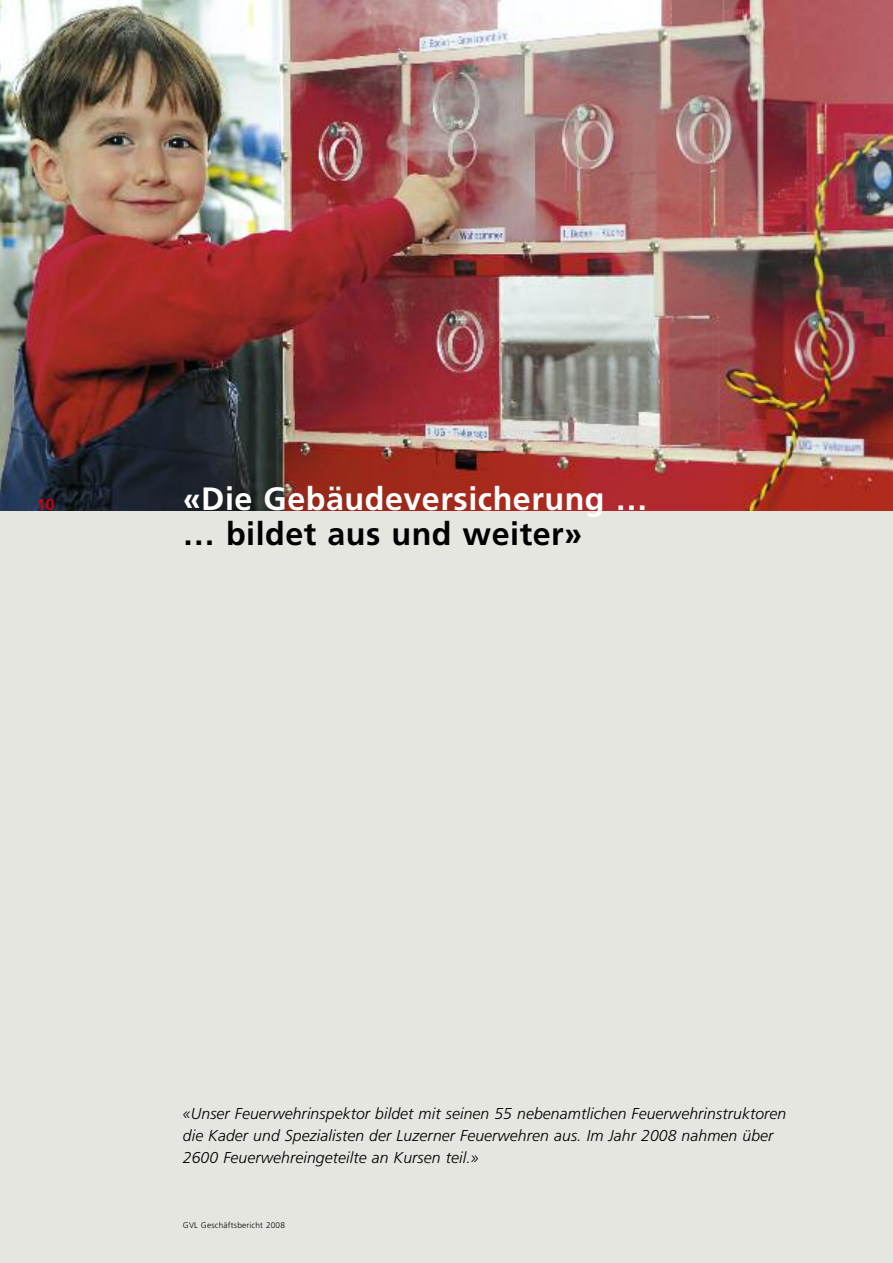
<style>
.page{position:relative;width:893px;height:1263px;background:#fff}
.page>*{position:absolute;margin:0;border:0;box-sizing:border-box;transform-origin:0 0}
.t1{font:700 32.25px "Frutiger";letter-spacing:.015em;color:#fff}
.t2{font:700 32.25px "Frutiger";letter-spacing:.015em;color:#000}
.t3{font:italic 300 15.75px/21.8px "Frutiger";letter-spacing:.01em;color:#000}
.t4{font:700 15.75px "Frutiger";color:#ca0016}
.t5{font:300 8.25px "Frutiger";letter-spacing:.03em;color:#000}
</style>
<div class="page">
<div style="left:0;top:510px;width:893px;height:753px;background:#e4e6df"></div>
<img style="left:0;top:0;width:893px;height:510px">
<p class="t4" style="left:37px;top:498px;width:19px">10</p>
<h1 class="t1" style="left:183px;top:486px;width:466px">«Die Gebäudeversicherung …</h1>
<h1 class="t2" style="left:183px;top:520px;width:401px">… bildet aus und weiter»</h1>
<p class="t3" style="left:183px;top:1104px;width:605px">«Unser Feuerwehrinspektor bildet mit seinen 55 nebenamtlichen Feuerwehrinstruktoren die Kader und Spezialisten der Luzerner Feuerwehren aus. Im Jahr 2008 nahmen über<br>2600 Feuerwehreingeteilte an Kursen teil.»</p>
<p class="t5" style="left:183px;top:1222px;width:104px">GVL Geschäftsbericht 2008</p>
</div>
